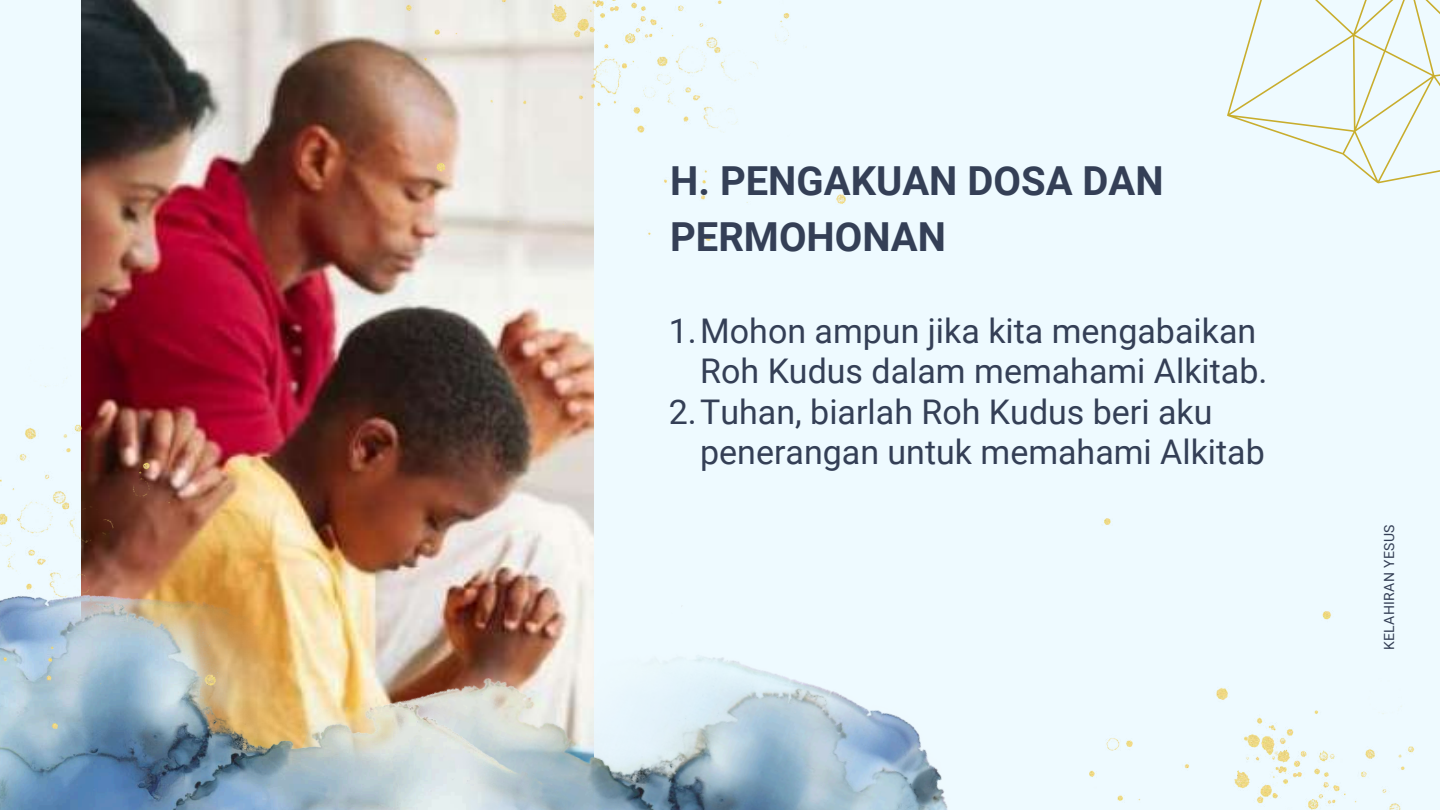
<style>
.page{position:relative;width:1440px;height:810px;background:#eefaff}
.page>*{position:absolute;margin:0;border:0;box-sizing:border-box;transform-origin:0 0}
.t1{font:700 40px/55.5px "Roboto";color:#343f56}
.t2{font:34px "Roboto";color:#343f56}
.t3{font:14px "Roboto";letter-spacing:.03em;color:#343f56}
</style>
<div class="page">
<img style="left:81px;top:0;width:513px;height:497px">
<img style="left:216px;top:497px;width:732px;height:313px">
<svg style="left:1227px;top:0;width:213px;height:184px"></svg>
<img style="left:0;top:569px;width:568px;height:241px">
<img style="left:0;top:159px;width:216px;height:570px">
<img style="left:407px;top:0;width:438px;height:240px">
<img style="left:1090px;top:518px;width:325px;height:292px">
<p class="t1" style="left:670px;top:154px;width:495px">H. PENGAKUAN DOSA DAN<br>PERMOHONAN</p>
<p class="t2" style="left:669px;top:311px;width:589px">1.Mohon ampun jika kita mengabaikan</p>
<p class="t2" style="left:700px;top:352px;width:569px">Roh Kudus dalam memahami Alkitab.</p>
<p class="t2" style="left:669px;top:392px;width:545px">2.Tuhan, biarlah Roh Kudus beri aku</p>
<p class="t2" style="left:700px;top:433px;width:566px">penerangan untuk memahami Alkitab</p>
<p class="t3" style="left:1381px;top:650px;width:128px;rotate:-90deg">KELAHIRAN YESUS</p>
</div>
